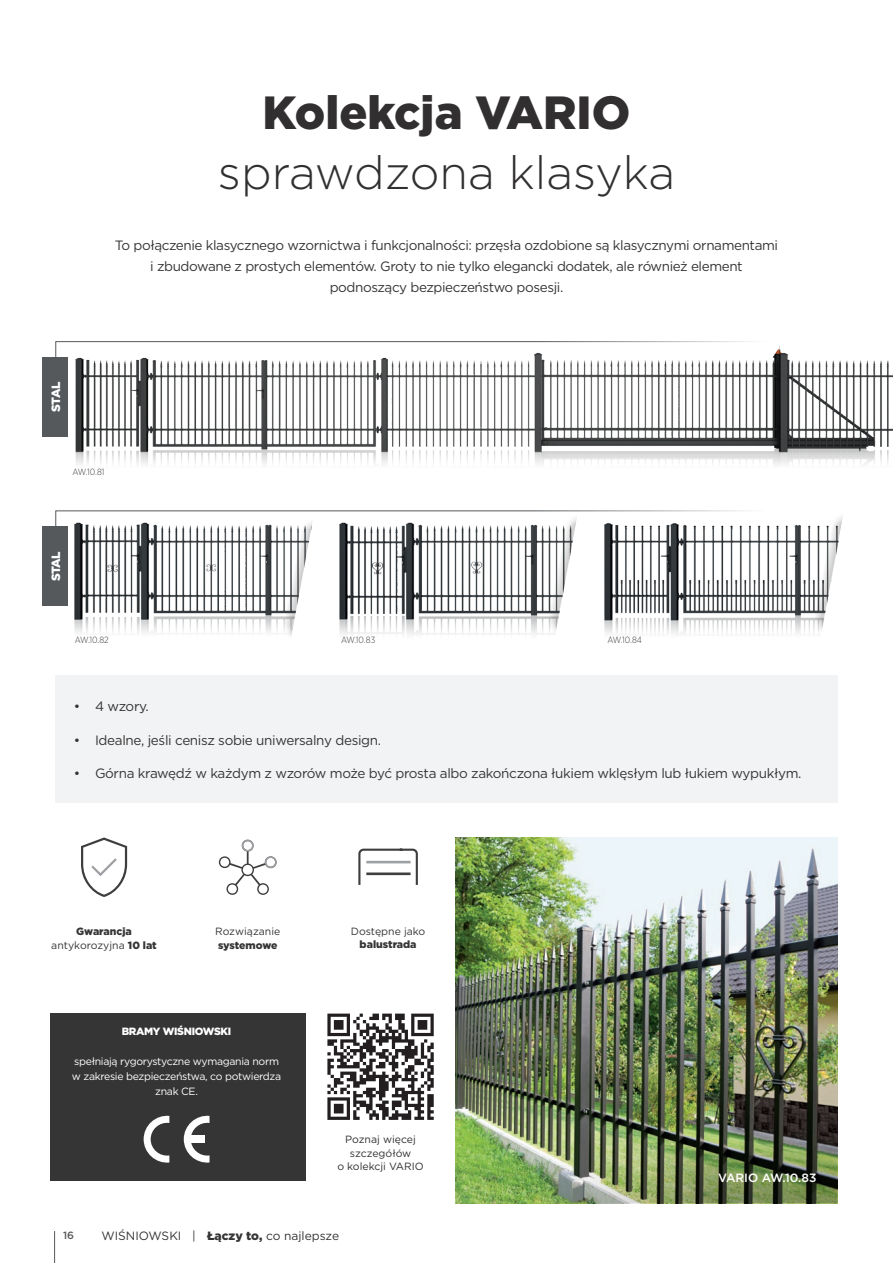
<style>
.page{position:relative;width:893px;height:1263px;background:#fff}
.page>*{position:absolute;margin:0;border:0;box-sizing:border-box;transform-origin:0 0}
.t1{font:300 46.5px "Gotham";color:#312f30}
.t2{font:900 46.5px "Gotham";color:#312f30}
._22_Roboto{font:13.5px/21px "Gotham";letter-spacing:-.03em;color:#363536;text-align:center}
._12_Roboto{font:13.5px "Gotham";letter-spacing:-.025em;color:#363536}
.t3{font:12px "Gotham";color:#363536}
.t4{font:500 12px "Gotham";color:#fff}
.t5{font:900 12px "Gotham";letter-spacing:-.07em;color:#fff}
._10_C_Roboto{font:10.5px/15px "Gotham";letter-spacing:-.03em;color:#fff;text-align:center}
.t6{font:900 10.5px/13.5px "Gotham";letter-spacing:-.005em;color:#363536;text-align:center}
.t7{font:10.5px "Gotham";color:#312f30}
.t8{font:10.5px/13.5px "Gotham";color:#363536;text-align:center}
._10_C_Roboto-2{font:900 10.5px "Gotham";letter-spacing:-.03em;color:#fff}
.t9{font:500 10.5px "Gotham";color:#57585a}
.t10{font:300 9px "Gotham Narrow";color:#3e3e3f}
.s1{font-weight:400}
.s2{font-weight:900}
</style>
<div class="page">
<hr style="left:54px;top:1231px;width:1px;height:32px;background:#57585a">
<img style="left:339px;top:606px;width:191px;height:29px">
<div style="left:55px;top:675px;width:783px;height:128px;background:#f2f3f4"></div>
<svg style="left:530px;top:606px;width:31px;height:29px"></svg>
<img style="left:74px;top:606px;width:192px;height:27px">
<svg style="left:266px;top:606px;width:31px;height:30px"></svg>
<img style="left:67px;top:360px;width:826px;height:105px">
<img style="left:604px;top:606px;width:192px;height:28px">
<svg style="left:796px;top:606px;width:31px;height:28px"></svg>
<svg style="left:81px;top:837px;width:46px;height:60px"></svg>
<svg style="left:219px;top:839px;width:58px;height:56px"></svg>
<img style="left:455px;top:837px;width:383px;height:366px">
<div style="left:51px;top:1013px;width:255px;height:168px;background:#363536"></div>
<svg style="left:144px;top:1116px;width:25px;height:46px"></svg>
<svg style="left:184px;top:1116px;width:25px;height:46px"></svg>
<svg style="left:358px;top:849px;width:60px;height:36px"></svg>
<hr style="left:366px;top:861px;width:45px;height:2px;background:#9d9fa2">
<hr style="left:366px;top:872px;width:45px;height:3px;background:#3e3e3f">
<img style="left:496px;top:1124px;width:342px;height:79px">
<svg style="left:55px;top:341px;width:800px;height:95px"></svg>
<div style="left:43px;top:357px;width:25px;height:79px;background:#55595c"></div>
<svg style="left:55px;top:510px;width:788px;height:96px"></svg>
<div style="left:43px;top:526px;width:25px;height:80px;background:#55595c"></div>
<svg style="left:327px;top:1013px;width:107px;height:107px"></svg>
<p class="t2" style="left:263px;top:80px;width:369px">Kolekcja VARIO</p>
<p class="t1" style="left:218px;top:143px;width:459px">sprawdzona klasyka</p>
<p class="_22_Roboto" style="left:115px;top:235px;width:665px">To połączenie klasycznego wzornictwa i funkcjonalności: przęsła ozdobione są klasycznymi ornamentami i zbudowane z prostych elementów. Groty to nie tylko elegancki dodatek, ale również element podnoszący bezpieczeństwo posesji.</p>
<p class="t5" style="left:48px;top:412px;width:31px;rotate:-90deg">STAL</p>
<p class="t10" style="left:72px;top:466px;width:34px">AW.10.81</p>
<p class="t5" style="left:48px;top:581px;width:31px;rotate:-90deg">STAL</p>
<p class="t10" style="left:75px;top:634px;width:36px">AW.10.82</p>
<p class="t10" style="left:341px;top:634px;width:36px">AW.10.83</p>
<p class="t10" style="left:607px;top:634px;width:36px">AW.10.84</p>
<p class="_12_Roboto" style="left:74px;top:697px;width:77px">• 4 wzory.</p>
<p class="_12_Roboto" style="left:74px;top:731px;width:309px">• Idealne, jeśli cenisz sobie uniwersalny design.</p>
<p class="_12_Roboto" style="left:74px;top:765px;width:729px">• Górna krawędź w każdym z wzorów może być prosta albo zakończona łukiem wklęsłym lub łukiem wypukłym.</p>
<p class="t6" style="left:51px;top:924px;width:107px">Gwarancja <span class="s1">antykorozyjna</span> 10 lat</p>
<p class="t8" style="left:215px;top:924px;width:67px">Rozwiązanie</p>
<p class="t6" style="left:218px;top:938px;width:61px">systemowe</p>
<p class="_10_C_Roboto-2" style="left:122px;top:1024px;width:111px">BRAMY WIŚNIOWSKI</p>
<p class="_10_C_Roboto" style="left:72px;top:1054px;width:211px">spełniają rygorystyczne wymagania norm w zakresie bezpieczeństwa, co potwierdza znak CE.</p>
<p class="t8" style="left:351px;top:924px;width:76px">Dostępne jako <span class="s2">balustrada</span></p>
<p class="t7" style="left:345px;top:1133px;width:72px">Poznaj więcej</p>
<p class="t7" style="left:350px;top:1146px;width:63px">szczegółów</p>
<p class="t7" style="left:337px;top:1160px;width:88px">o kolekcji VARIO</p>
<p class="t9" style="left:63px;top:1228px;width:13px">16</p>
<p class="t3" style="left:101px;top:1228px;width:239px">WIŚNIOWSKI | <span class="s2">Łączy to,</span> co najlepsze</p>
<p class="t4" style="left:718px;top:1170px;width:100px">VARIO AW.10.83</p>
</div>
